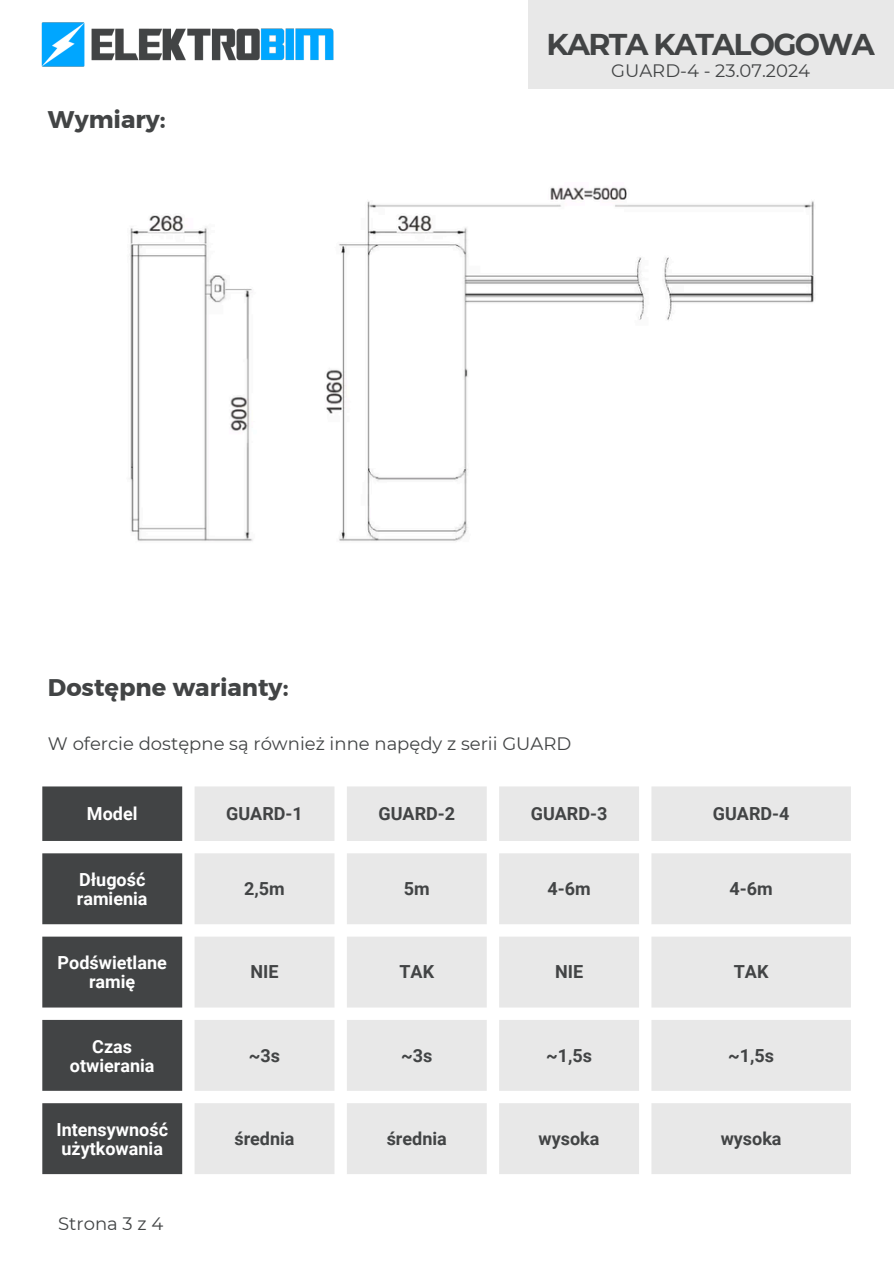
<style>
.page{position:relative;width:894px;height:1264px;background:#fff}
.page>*{position:absolute;margin:0;border:0;box-sizing:border-box;transform-origin:0 0}
.t1{font:700 30px "Montserrat";letter-spacing:-.055em;color:#424445}
.t2{font:24px "Kief Montaser Bold";color:#424445}
.t3{font:700 18px "Roboto";color:#424445}
.t4{font:700 18px/19.2px "Roboto";color:#fff;text-align:center}
.t5{font:18px "Montserrat";color:#424445}
</style>
<div class="page">
<img style="left:41px;top:22px;width:293px;height:45px">
<div style="left:527px;top:0;width:366px;height:89px;background:#e8e8e8"></div>
<svg style="left:42px;top:786px;width:140px;height:388px;background:#5a5c5d"></svg>
<svg style="left:195px;top:786px;width:655px;height:388px;fill:#e8e8e8"></svg>
<img style="left:130px;top:187px;width:684px;height:355px">
<p class="t1" style="left:546px;top:26px;width:329px">KARTA KATALOGOWA</p>
<p class="t2" style="left:48px;top:104px;width:119px">Wymiary:</p>
<p class="t5" style="left:611px;top:59px;width:200px">GUARD-4 - 23.07.2024</p>
<p class="t2" style="left:48px;top:672px;width:242px">Dostępne warianty:</p>
<p class="t5" style="left:48px;top:732px;width:525px">W ofercie dostępne są również inne napędy z serii GUARD</p>
<h1 class="t4" style="left:87px;top:804px;width:52px">Model</h1>
<h3 class="t3" style="left:226px;top:803px;width:78px">GUARD-1</h3>
<h2 class="t3" style="left:378px;top:803px;width:78px">GUARD-2</h2>
<p class="t3" style="left:530px;top:803px;width:78px">GUARD-3</p>
<h2 class="t3" style="left:712px;top:803px;width:78px">GUARD-4</h2>
<p class="t4" style="left:77px;top:870px;width:72px;text-align:left">Długość ramienia</p>
<p class="t3" style="left:244px;top:878px;width:42px">2,5m</p>
<p class="t3" style="left:404px;top:878px;width:27px">5m</p>
<p class="t3" style="left:547px;top:878px;width:45px">4-6m</p>
<p class="t3" style="left:729px;top:878px;width:45px">4-6m</p>
<p class="t4" style="left:58px;top:953px;width:111px">Podświetlane ramię</p>
<p class="t3" style="left:250px;top:961px;width:30px">NIE</p>
<p class="t3" style="left:399px;top:961px;width:36px">TAK</p>
<p class="t3" style="left:555px;top:961px;width:30px">NIE</p>
<p class="t3" style="left:733px;top:961px;width:36px">TAK</p>
<p class="t4" style="left:70px;top:1036px;width:86px">Czas otwierania</p>
<p class="t3" style="left:249px;top:1044px;width:33px">~3s</p>
<p class="t3" style="left:401px;top:1044px;width:33px">~3s</p>
<p class="t3" style="left:546px;top:1044px;width:47px">~1,5s</p>
<p class="t3" style="left:728px;top:1044px;width:47px">~1,5s</p>
<p class="t4" style="left:56px;top:1120px;width:113px">Intensywność</p>
<p class="t4" style="left:61px;top:1139px;width:103px">użytkowania</p>
<p class="t5" style="left:58px;top:1212px;width:106px">Strona 3 z 4</p>
<p class="t3" style="left:234px;top:1128px;width:62px">średnia</p>
<p class="t3" style="left:386px;top:1128px;width:62px">średnia</p>
<p class="t3" style="left:538px;top:1128px;width:62px">wysoka</p>
<p class="t3" style="left:720px;top:1128px;width:62px">wysoka</p>
</div>
